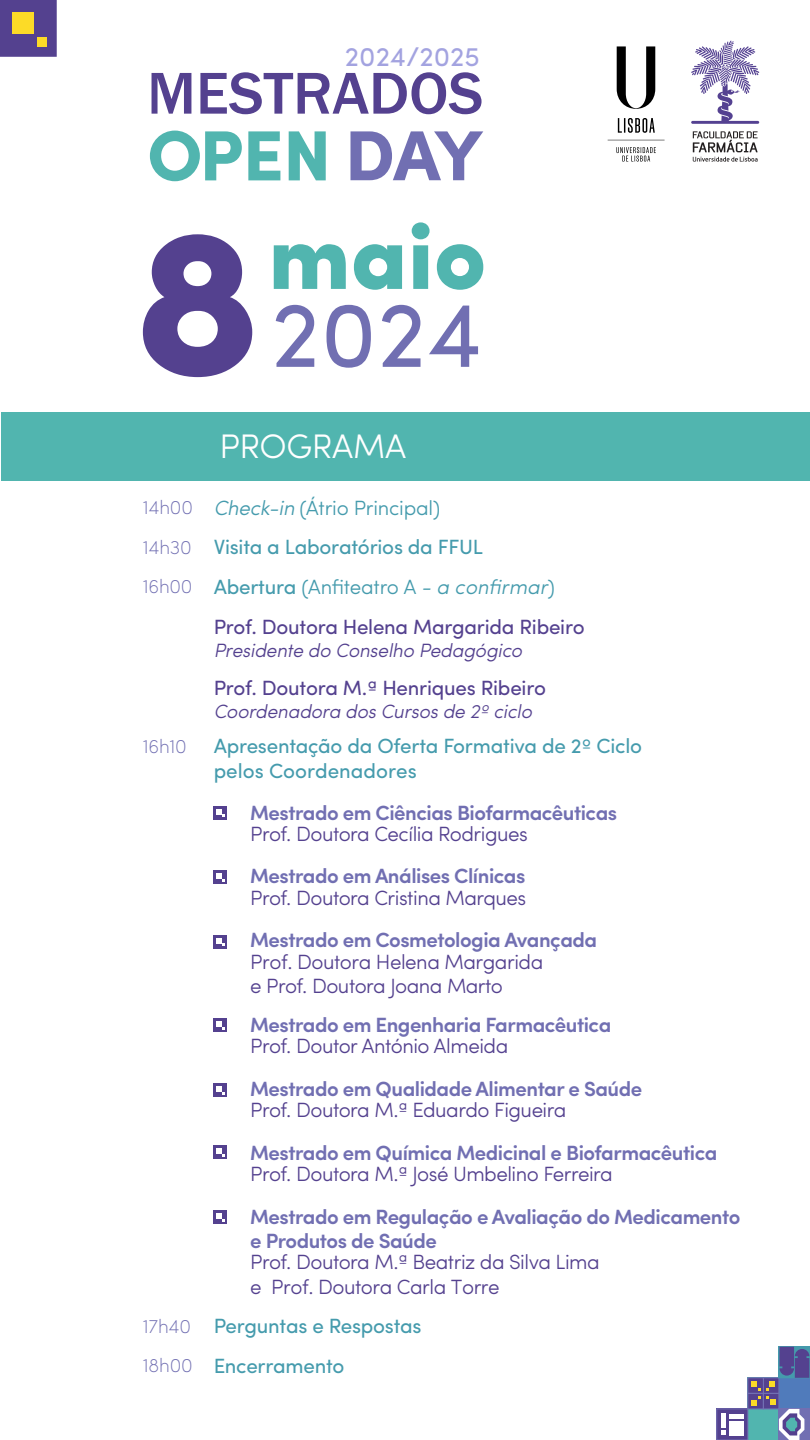
<style>
.page{position:relative;width:810px;height:1440px;background:#fff}
.page>*{position:absolute;margin:0;border:0;box-sizing:border-box;transform-origin:0 0}
.t1{font:93.82px "Sofia Pro";color:#716fb2}
.t2{font:500 61.05px "Franklin Gothic";color:#54418f}
.t3{font:300 34.12px "Sofia Pro";letter-spacing:-.01em;color:#fff}
.t4{font:27.15px "Sofia Pro";color:#a3a3e0}
.t5{font:600 20.62px/24.1px "Sofia Pro";letter-spacing:-.025em;color:#716fb2}
.t6{font:300 20.62px/24.8px "Sofia Pro";letter-spacing:-.025em;color:#54418f}
.t7{font:20.62px/24.8px "Sofia Pro";letter-spacing:-.01em;color:#459bad}
.t8{font:20.62px/39.9px "Sofia Pro";letter-spacing:-.01em;color:#54418f}
.t9{font:300 20.62px "Sofia Pro";letter-spacing:-.01em;color:#459bad}
.t10{font:italic 300 19.27px "Sofia Pro";letter-spacing:-.01em;color:#54418f}
.t11{font:200 19.27px/39px "Sofia Pro";letter-spacing:-.01em;color:#716fb2}
.s1{font-weight:200;font-size:19.27px;color:#716fb2}
.s2{font-style:italic}
.s3{color:#459bad}
.s4{font-weight:300;color:#459bad}
.s5{font-weight:300;font-style:italic;color:#459bad}
</style>
<div class="page">
<div style="left:1px;top:412px;width:808px;height:69px;background:#51b5af"></div>
<div style="left:0;top:0;width:57px;height:57px;background:#54418f"></div>
<div style="left:12px;top:13px;width:22px;height:21px;background:#fcdb27"></div>
<div style="left:37px;top:37px;width:10px;height:10px;background:#fcdb27"></div>
<div style="left:748px;top:1378px;width:31px;height:62px;background:#51b5af"></div>
<div style="left:779px;top:1409px;width:31px;height:31px;background:#716fb2"></div>
<div style="left:717px;top:1409px;width:31px;height:31px;background:#54418f"></div>
<div style="left:716px;top:1409px;width:32px;height:31px;border:1px solid #716fb2"></div>
<div style="left:729px;top:1421px;width:15px;height:14px;background:#fff"></div>
<svg style="left:721px;top:1430px;width:5px;height:5px"></svg>
<div style="left:729px;top:1414px;width:15px;height:5px;background:#fff"></div>
<div style="left:721px;top:1414px;width:5px;height:14px;background:#fff"></div>
<div style="left:747px;top:1377px;width:17px;height:17px;background:#54418f;border:1px solid #716fb2"></div>
<div style="left:747px;top:1393px;width:17px;height:16px;background:#54418f;border:1px solid #716fb2"></div>
<hr style="left:748px;top:1393px;width:31px;height:1px;background:#716fb2">
<div style="left:779px;top:1346px;width:31px;height:32px;border:1px solid #459aac"></div>
<svg style="left:751px;top:1347px;width:58px;height:93px"></svg>
<div style="left:214px;top:806px;width:13px;height:13px;background:#54418f"></div>
<svg style="left:217px;top:809px;width:8px;height:8px"></svg>
<div style="left:214px;top:870px;width:13px;height:14px;background:#54418f"></div>
<svg style="left:217px;top:873px;width:8px;height:8px"></svg>
<div style="left:214px;top:935px;width:13px;height:13px;background:#54418f"></div>
<svg style="left:217px;top:938px;width:8px;height:8px"></svg>
<svg style="left:214px;top:1019px;width:13px;height:13px"></svg>
<svg style="left:217px;top:1022px;width:8px;height:8px"></svg>
<div style="left:214px;top:1084px;width:13px;height:13px;background:#54418f"></div>
<svg style="left:217px;top:1086px;width:8px;height:9px"></svg>
<svg style="left:214px;top:1146px;width:13px;height:13px"></svg>
<svg style="left:217px;top:1149px;width:8px;height:8px"></svg>
<div style="left:214px;top:1210px;width:13px;height:14px;background:#54418f"></div>
<svg style="left:217px;top:1213px;width:8px;height:8px"></svg>
<svg style="left:608px;top:46px;width:57px;height:116px"></svg>
<svg style="left:693px;top:131px;width:65px;height:31px"></svg>
<svg style="left:691px;top:41px;width:68px;height:83px"></svg>
<svg style="left:274px;top:244px;width:72px;height:45px"></svg>
<svg style="left:354px;top:244px;width:48px;height:46px"></svg>
<svg style="left:412px;top:222px;width:18px;height:67px"></svg>
<svg style="left:437px;top:244px;width:46px;height:46px"></svg>
<svg style="left:143px;top:234px;width:109px;height:143px"></svg>
<svg style="left:150px;top:131px;width:92px;height:50px"></svg>
<svg style="left:248px;top:131px;width:32px;height:49px"></svg>
<svg style="left:289px;top:131px;width:37px;height:49px"></svg>
<svg style="left:351px;top:131px;width:132px;height:49px"></svg>
<h3 class="t4" style="left:345px;top:37px;width:136px">2024/2025</h3>
<h2 class="t2" style="left:147px;top:56px;width:338px">MESTRADOS</h2>
<h1 class="t1" style="left:271px;top:264px;width:213px">2024</h1>
<h3 class="t3" style="left:220px;top:421px;width:189px">PROGRAMA</h3>
<p class="t9" style="left:143px;top:493px;width:299px"><span class="s1">14h00</span> <span class="s2">Check-in</span> (Átrio Principal)</p>
<p class="t11" style="left:143px;top:527px;width:51px">14h30<br>16h00</p>
<p class="t7" style="left:214px;top:533px;width:271px">Visita a Laboratórios da FFUL</p>
<p class="t8" style="left:214px;top:565px;width:372px"><span class="s3">Abertura</span> <span class="s4">(Anfiteatro A</span> <span class="s5">- a confirmar</span><span class="s4">)<br></span>Prof. Doutora Helena Margarida Ribeiro</p>
<p class="t10" style="left:214px;top:636px;width:310px">Presidente do Conselho Pedagógico</p>
<p class="t8" style="left:214px;top:666px;width:334px">Prof. Doutora M.ª Henriques Ribeiro</p>
<p class="t10" style="left:214px;top:697px;width:320px">Coordenadora dos Cursos de 2º ciclo</p>
<p class="t11" style="left:143px;top:725px;width:46px">16h10</p>
<p class="t11" style="left:143px;top:1306px;width:51px;line-height:39.2px">17h40<br>18h00</p>
<p class="t7" style="left:214px;top:732px;width:430px">Apresentação da Oferta Formativa de 2º Ciclo pelos Coordenadores</p>
<p class="t5" style="left:250px;top:799px;width:368px">Mestrado em Ciências Biofarmacêuticas</p>
<p class="t6" style="left:250px;top:820px;width:279px">Prof. Doutora Cecília Rodrigues</p>
<p class="t5" style="left:250px;top:863px;width:277px">Mestrado em Análises Clínicas</p>
<p class="t6" style="left:250px;top:884px;width:278px">Prof. Doutora Cristina Marques</p>
<p class="t5" style="left:250px;top:927px;width:348px">Mestrado em Cosmetologia Avançada</p>
<p class="t6" style="left:250px;top:948px;width:295px">Prof. Doutora Helena Margarida e Prof. Doutora Joana Marto</p>
<p class="t5" style="left:250px;top:1011px;width:363px">Mestrado em Engenharia Farmacêutica</p>
<p class="t6" style="left:250px;top:1032px;width:259px">Prof. Doutor António Almeida</p>
<p class="t5" style="left:250px;top:1075px;width:393px">Mestrado em Qualidade Alimentar e Saúde</p>
<p class="t6" style="left:250px;top:1096px;width:318px">Prof. Doutora M.ª Eduardo Figueira</p>
<p class="t5" style="left:250px;top:1139px;width:469px">Mestrado em Química Medicinal e Biofarmacêutica</p>
<p class="t6" style="left:250px;top:1160px;width:364px">Prof. Doutora M.ª José Umbelino Ferreira</p>
<p class="t5" style="left:250px;top:1203px;width:492px">Mestrado em Regulação e Avaliação do Medicamento e Produtos de Saúde</p>
<p class="t6" style="left:250px;top:1248px;width:351px">Prof. Doutora M.ª Beatriz da Silva Lima e Prof. Doutora Carla Torre</p>
<p class="t7" style="left:214px;top:1305px;width:209px;line-height:39.2px">Perguntas e Respostas<br>Encerramento</p>
</div>
